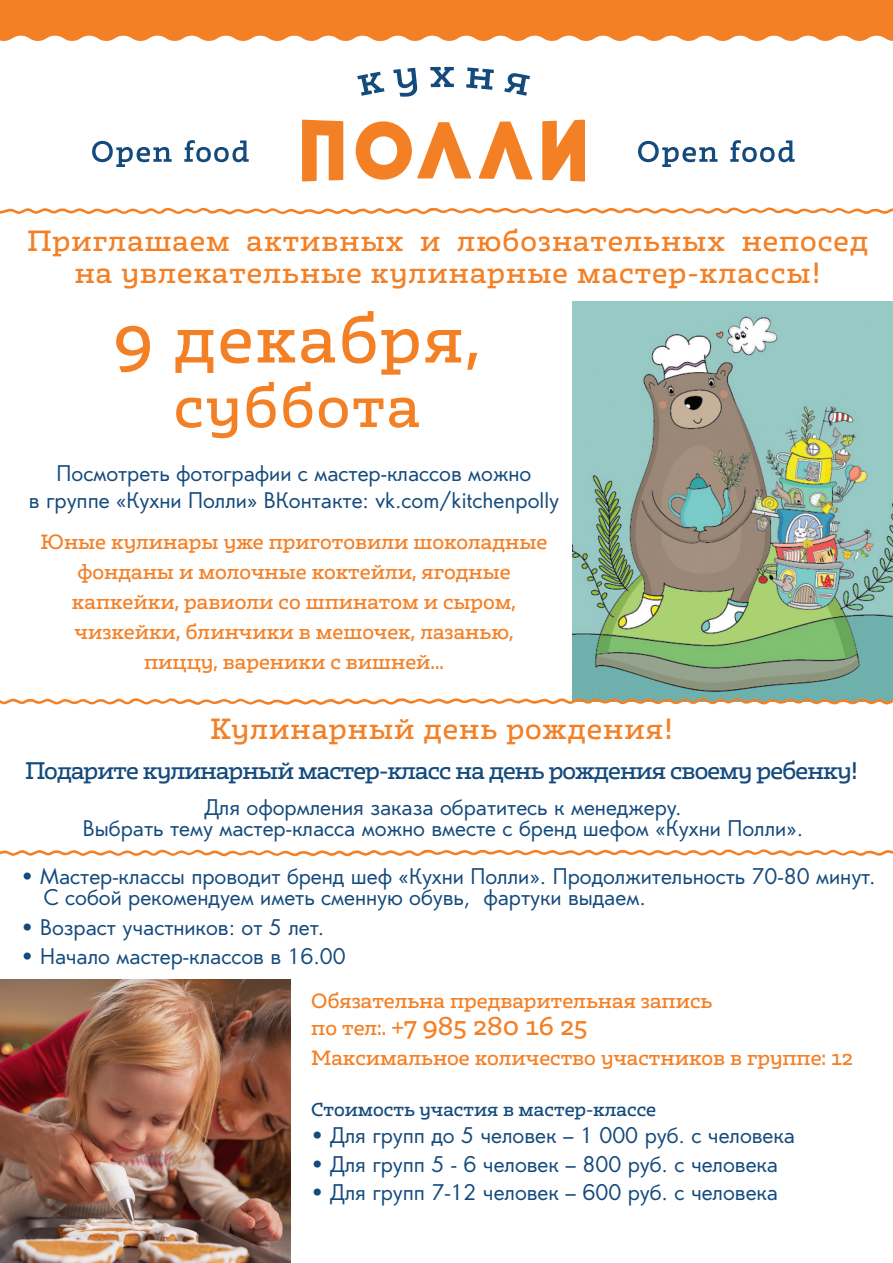
<style>
.page{position:relative;width:893px;height:1263px;background:#fff}
.page>*{position:absolute;margin:0;border:0;box-sizing:border-box;transform-origin:0 0}
.t1{font:500 58.5px "Irma Text Slab Pro";letter-spacing:.04em;color:#f48026}
.t2{font:500 51.3px "Irma Text Slab Pro";letter-spacing:.04em;color:#f48026}
.t3{font:500 25.5px/32.5px "Irma Text Slab Pro";letter-spacing:.04em;color:#f48026;text-align:center}
.t4{font:500 22.5px "Irma Text Slab Pro";color:#f48026}
.t5{font:21px/21px "Orenburg C";color:#144a7c;text-align:center}
.t6{font:500 21px "Irma Text Slab Pro";letter-spacing:-.04em;color:#144a7c}
.t7{font:500 18px/30px "Irma Text Slab Pro";color:#f48026;text-align:center}
.t8{font:500 16.5px "Irma Text Slab Pro";color:#144a7c}
.s1{font-size:18px}
</style>
<div class="page">
<img style="left:572px;top:302px;width:321px;height:396px">
<svg style="left:0;top:698px;width:893px;height:7px"></svg>
<svg style="left:0;top:207px;width:893px;height:7px"></svg>
<svg style="left:0;top:849px;width:893px;height:7px"></svg>
<img style="left:0;top:979px;width:290px;height:284px">
<div style="left:0;top:0;width:893px;height:33px;background:#f48026"></div>
<svg style="left:0;top:33px;width:893px;height:8px"></svg>
<svg style="left:92px;top:141px;width:80px;height:26px"></svg>
<svg style="left:184px;top:140px;width:65px;height:22px"></svg>
<svg style="left:638px;top:141px;width:80px;height:26px"></svg>
<svg style="left:730px;top:140px;width:65px;height:22px"></svg>
<svg style="left:302px;top:120px;width:41px;height:62px"></svg>
<svg style="left:356px;top:121px;width:115px;height:59px"></svg>
<svg style="left:479px;top:121px;width:53px;height:59px"></svg>
<svg style="left:542px;top:120px;width:43px;height:62px"></svg>
<svg style="left:357px;top:72px;width:27px;height:24px"></svg>
<svg style="left:393px;top:68px;width:24px;height:29px"></svg>
<svg style="left:430px;top:67px;width:24px;height:20px"></svg>
<svg style="left:466px;top:67px;width:28px;height:23px"></svg>
<svg style="left:504px;top:73px;width:26px;height:23px"></svg>
<p class="t3" style="left:27px;top:223px;width:842px">Приглашаем активных и любознательных непосед на увлекательные кулинарные мастер-классы!</p>
<p class="t1" style="left:114px;top:292px;width:368px">9 декабря,</p>
<p class="t2" style="left:174px;top:365px;width:247px">суббота</p>
<p class="t5" style="left:29px;top:460px;width:531px;line-height:27px">Посмотреть фотографии с мастер-классов можно<br>в группе «Кухни Полли» ВКонтакте: vk.com/kitchenpolly</p>
<p class="t7" style="left:41px;top:525px;width:508px">Юные кулинары уже приготовили шоколадные фонданы и молочные коктейли, ягодные капкейки, равиоли со шпинатом и сыром, чизкейки, блинчики в мешочек, лазанью, пиццу, вареники с вишней...</p>
<p class="t3" style="left:210px;top:711px;width:464px">Кулинарный день рождения!</p>
<p class="t6" style="left:25px;top:753px;width:834px">Подарите кулинарный мастер-класс на день рождения своему ребенку!</p>
<p class="t5" style="left:83px;top:797px;width:722px">Для оформления заказа обратитесь к менеджеру.<br>Выбрать тему мастер-класса можно вместе с бренд шефом «Кухни Полли».</p>
<p class="t5" style="left:44px;top:866px;width:833px;text-align:left;text-indent:-22px">• Мастер-классы проводит бренд шеф «Кухни Полли». Продолжительность 70-80 минут.<br>С собой рекомендуем иметь сменную обувь, фартуки выдаем.</p>
<p class="t5" style="left:21px;top:917px;width:304px">• Возраст участников: от 5 лет.</p>
<p class="t5" style="left:21px;top:946px;width:326px">• Начало мастер-классов в 16.00</p>
<p class="t7" style="left:311px;top:985px;width:403px">Обязательна предварительная запись</p>
<p class="t4" style="left:311px;top:1008px;width:278px"><span class="s1">по тел:.</span> +7 985 280 16 25</p>
<p class="t7" style="left:311px;top:1042px;width:543px">Максимальное количество участников в группе: 12</p>
<p class="t8" style="left:311px;top:1096px;width:346px">Стоимость участия в мастер-классе</p>
<p class="t5" style="left:311px;top:1125px;width:485px">• Для групп до 5 человек – 1 000 руб. с человека</p>
<p class="t5" style="left:311px;top:1154px;width:468px">• Для групп 5 - 6 человек – 800 руб. с человека</p>
<p class="t5" style="left:311px;top:1182px;width:468px">• Для групп 7-12 человек – 600 руб. с человека</p>
</div>
